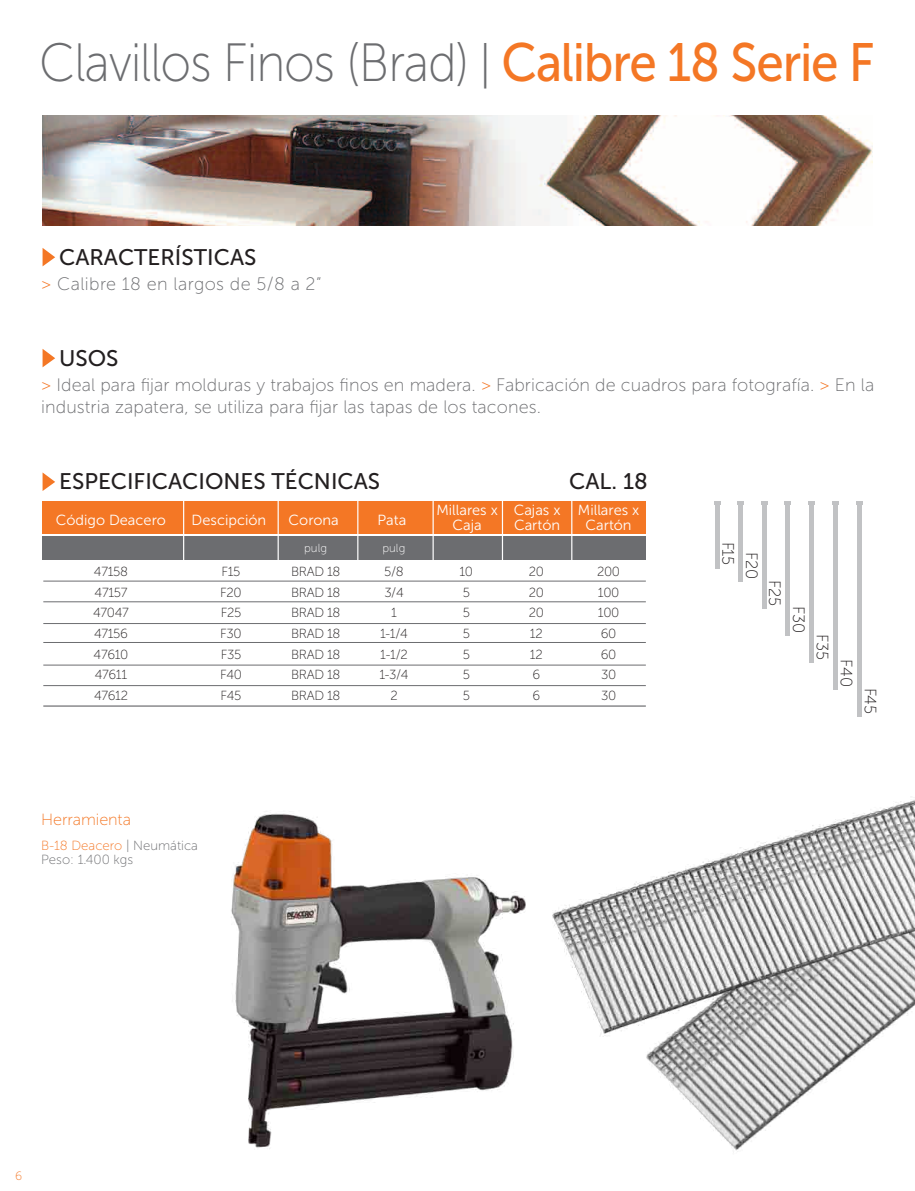
<style>
.page{position:relative;width:915px;height:1191px;background:#fff}
.page>*{position:absolute;margin:0;border:0;box-sizing:border-box;transform-origin:0 0}
.t1{font:53.85px "Museo Sans 100";letter-spacing:-.025em;color:#6c6d70;scale:.92 1}
.t2{font:22.5px "Museo Sans 500";color:#231f20}
.t3{font:18px/22.5px "Museo Sans 100";letter-spacing:.005em;color:#6c6d70}
.t4{font:16.5px "Museo Sans 100";letter-spacing:-.025em;color:#231f20}
.t5{font:16.2px "Museo Sans 100";letter-spacing:-.005em;color:#f47725}
.t6{font:14.55px/14.5px "Museo Sans 300";color:#fff;text-align:center}
.t7{font:13.2px/20.7px "Museo Sans 100";letter-spacing:-.025em;color:#231f20}
.t8{font:13.2px/13.5px "Museo Sans 100";color:#6c6d70}
.t9{font:12px "Museo Sans 100";color:#f47725}
.t10{font:11.7px "Museo Sans 100";color:#fff}
.s1{font-size:48.45px}
.s2{font-family:"Museo Sans 500";color:#f47725}
.s3{color:#f47725}
</style>
<div class="page">
<div style="left:43px;top:501px;width:603px;height:32px;background:#f47725"></div>
<div style="left:43px;top:536px;width:603px;height:23px;background:#6c6d70"></div>
<hr style="left:277px;top:499px;width:2px;height:65px;background:#fff">
<hr style="left:357px;top:499px;width:1px;height:65px;background:#fff">
<hr style="left:183px;top:499px;width:1px;height:65px;background:#fff">
<hr style="left:432px;top:499px;width:1px;height:65px;background:#fff">
<hr style="left:501px;top:499px;width:2px;height:65px;background:#fff">
<hr style="left:571px;top:499px;width:1px;height:65px;background:#fff">
<hr style="left:43px;top:581px;width:602px;height:1px;background:#6c6d70">
<hr style="left:43px;top:623px;width:602px;height:1px;background:#6c6d70">
<hr style="left:43px;top:642px;width:602px;height:1px;background:#6c6d70">
<hr style="left:43px;top:665px;width:602px;height:1px;background:#6c6d70">
<hr style="left:43px;top:685px;width:602px;height:1px;background:#6c6d70">
<hr style="left:43px;top:705px;width:602px;height:1px;background:#6c6d70">
<hr style="left:43px;top:601px;width:602px;height:1px;background:#6c6d70">
<img style="left:646px;top:1049px;width:215px;height:103px">
<img style="left:552px;top:800px;width:362px;height:249px">
<img style="left:43px;top:116px;width:829px;height:110px">
<svg style="left:43px;top:248px;width:12px;height:18px"></svg>
<svg style="left:43px;top:349px;width:12px;height:18px"></svg>
<svg style="left:43px;top:473px;width:12px;height:18px"></svg>
<img style="left:231px;top:813px;width:295px;height:336px">
<div style="left:714px;top:503px;width:5px;height:65px;background:#c1c2c4"></div>
<svg style="left:714px;top:501px;width:6px;height:3px"></svg>
<hr style="left:738px;top:503px;width:4px;height:79px;background:#c1c2c4">
<svg style="left:737px;top:501px;width:7px;height:3px"></svg>
<div style="left:761px;top:503px;width:5px;height:106px;background:#c1c2c4"></div>
<svg style="left:761px;top:501px;width:6px;height:3px"></svg>
<hr style="left:785px;top:503px;width:4px;height:133px;background:#c1c2c4">
<svg style="left:784px;top:501px;width:7px;height:3px"></svg>
<hr style="left:809px;top:503px;width:4px;height:160px;background:#c1c2c4">
<svg style="left:808px;top:501px;width:6px;height:3px"></svg>
<hr style="left:833px;top:503px;width:4px;height:187px;background:#c1c2c4">
<svg style="left:832px;top:501px;width:6px;height:3px"></svg>
<hr style="left:857px;top:503px;width:4px;height:214px;background:#c1c2c4">
<svg style="left:856px;top:501px;width:6px;height:3px"></svg>
<h1 class="t1" style="left:39px;top:34px;width:909px">Clavillos Finos (Brad) <span class="s1">|</span> <span class="s2">Calibre 18 Serie F</span></h1>
<p class="t2" style="left:59px;top:245px;width:199px">CARACTERÍSTICAS</p>
<p class="t3" style="left:41px;top:272px;width:281px"><span class="s3">&gt;</span> Calibre 18 en largos de 5/8 a 2”</p>
<p class="t2" style="left:59px;top:345px;width:61px">USOS</p>
<p class="t3" style="left:41px;top:373px;width:834px"><span class="s3">&gt;</span> Ideal para fijar molduras y trabajos finos en madera. <span class="s3">&gt;</span> Fabricación de cuadros para fotografía. <span class="s3">&gt;</span> En la industria zapatera, se utiliza para fijar las tapas de los tacones.</p>
<p class="t2" style="left:59px;top:469px;width:322px">ESPECIFICACIONES TÉCNICAS</p>
<p class="t2" style="left:569px;top:469px;width:80px">CAL. 18</p>
<p class="t6" style="left:56px;top:513px;width:111px">Código Deacero</p>
<p class="t6" style="left:191px;top:513px;width:76px">Descipción</p>
<p class="t7" style="left:93px;top:561px;width:37px">47158<br>47157<br>47047<br>47156<br>47610<br>47611<br>47612</p>
<p class="t7" style="left:220px;top:561px;width:23px;text-align:justify">F15<br>F20<br>F25<br>F30<br>F35<br>F40<br>F45</p>
<p class="t6" style="left:288px;top:513px;width:52px">Corona</p>
<p class="t10" style="left:304px;top:541px;width:24px">pulg</p>
<p class="t7" style="left:291px;top:561px;width:51px;text-align:justify">BRAD 18<br>BRAD 18<br>BRAD 18<br>BRAD 18<br>BRAD 18<br>BRAD 18<br>BRAD 18</p>
<p class="t6" style="left:377px;top:513px;width:30px">Pata</p>
<p class="t10" style="left:382px;top:541px;width:24px">pulg</p>
<p class="t7" style="left:379px;top:561px;width:31px;text-align:center">5/8<br>3/4<br>1<br>1-1/4<br>1-1/2<br>1-3/4<br>2</p>
<p class="t6" style="left:436px;top:503px;width:63px">Millares x<br>Caja</p>
<p class="t7" style="left:459px;top:561px;width:15px">10<br>5<br>5<br>5<br>5<br>5<br>5</p>
<p class="t6" style="left:513px;top:503px;width:48px;text-align:left">Cajas x<br>Cartón</p>
<p class="t6" style="left:577px;top:503px;width:63px">Millares x<br>Cartón</p>
<p class="t7" style="left:528px;top:561px;width:17px">20<br>20<br>20<br>12<br>12<br>6<br>6</p>
<p class="t7" style="left:597px;top:561px;width:25px">200<br>100<br>100<br>60<br>60<br>30<br>30</p>
<p class="t5" style="left:41px;top:810px;width:91px">Herramienta</p>
<p class="t8" style="left:41px;top:839px;width:158px"><span class="s3">B-18 Deacero</span> | Neumática<br>Peso: 1.400 kgs</p>
<p class="t4" style="left:736px;top:541px;width:25px;rotate:90deg">F15</p>
<p class="t4" style="left:760px;top:552px;width:28px;rotate:90deg">F20</p>
<p class="t4" style="left:783px;top:580px;width:27px;rotate:90deg">F25</p>
<p class="t4" style="left:807px;top:606px;width:28px;rotate:90deg">F30</p>
<p class="t4" style="left:831px;top:634px;width:27px;rotate:90deg">F35</p>
<p class="t4" style="left:854px;top:659px;width:29px;rotate:90deg">F40</p>
<p class="t4" style="left:878px;top:687px;width:28px;rotate:90deg">F45</p>
<p class="t9" style="left:15px;top:1170px;width:9px">6</p>
</div>
